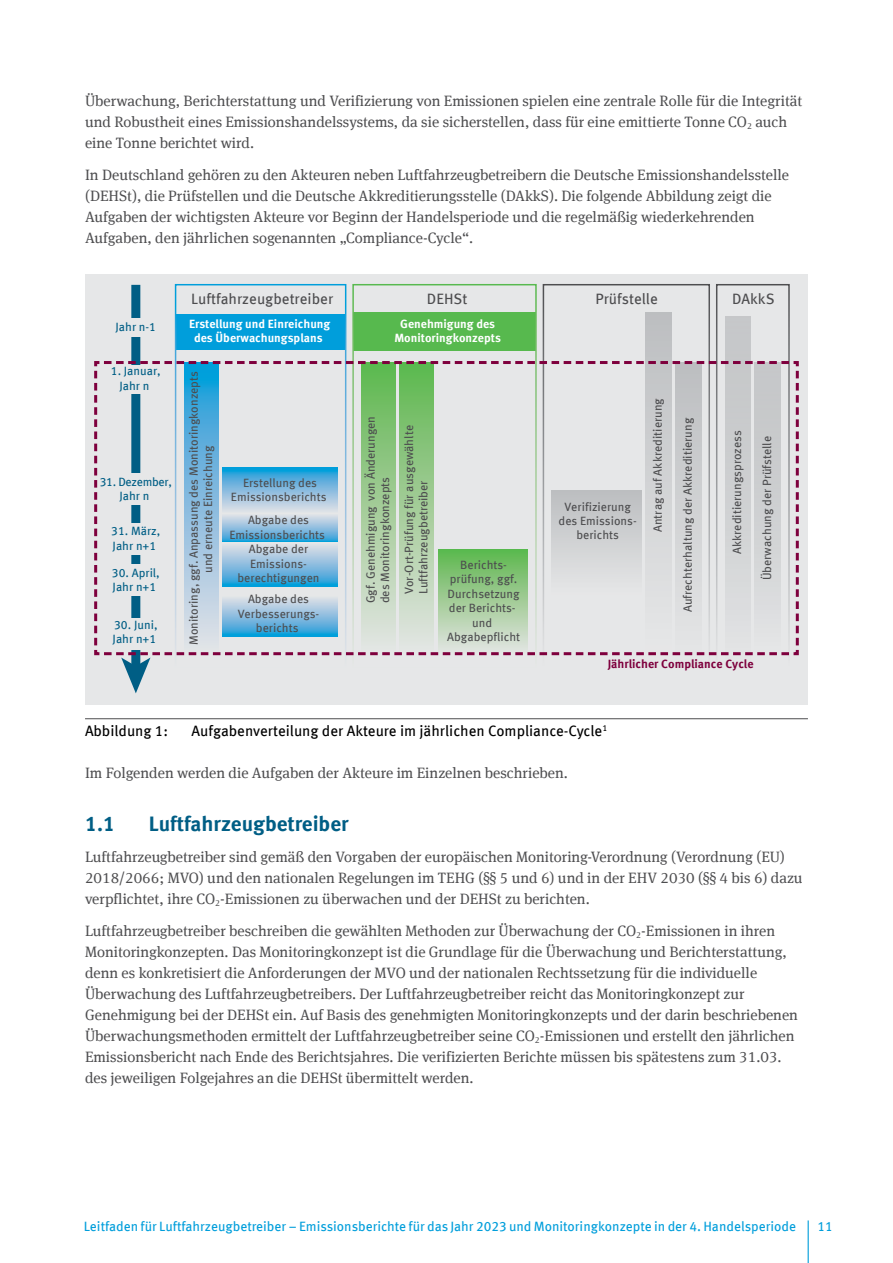
<style>
.page{position:relative;width:893px;height:1263px;background:#fff}
.page>*{position:absolute;margin:0;border:0;box-sizing:border-box;transform-origin:0 0}
.t1{font:700 21px "Meta Offc";color:#005e85}
.Fließtext{font:15px/21px "Meta Serif Offc";color:#4d4d4f}
.t2{font:15px "Meta Offc";color:#000}
.t3{font:15px "Meta Offc";color:#4d4d4f}
.t4{font:13.5px "Meta Offc";color:#009edb}
.t5{font:12px/14.4px "Meta Offc";color:#4d4d4f;text-align:center}
.t6{font:700 12px/14.4px "Meta Offc";color:#fff;text-align:center}
.t7{font:12px/14.4px "Meta Offc";color:#005e85}
.t8{font:700 12px "Meta Offc";color:#7e003d}
.t9{font:12px/14.4px "Meta Offc";letter-spacing:-.025em;color:#005e85;text-align:center}
</style>
<div class="page">
<hr style="left:808px;top:1220px;width:1px;height:43px;background:#009edb">
<hr style="left:85px;top:718px;width:723px;height:1px;background:#4d4d4f">
<div style="left:85px;top:274px;width:723px;height:431px;background:#e6e7e8"></div>
<div style="left:131px;top:285px;width:9px;height:383px;background:#005e85"></div>
<div style="left:109px;top:319px;width:54px;height:18px;background:#e6e7e8"></div>
<div style="left:725px;top:316px;width:26px;height:352px;background:#c6c8ca"></div>
<div style="left:716px;top:284px;width:74px;height:384px;border:2px solid #fff"></div>
<div style="left:353px;top:313px;width:183px;height:38px;background:#57b94e"></div>
<div style="left:176px;top:314px;width:170px;height:36px;background:#009edb"></div>
<div style="left:646px;top:313px;width:25px;height:341px;background:#bfc1c3"></div>
<svg style="left:94px;top:359px;width:705px;height:334px"></svg>
<p class="Fließtext" style="left:85px;top:91px;width:719px">Überwachung, Berichterstattung und Verifizierung von Emissionen spielen eine zentrale Rolle für die Integrität und Robustheit eines Emissionshandelssystems, da sie sicherstellen, dass für eine emittierte Tonne CO<sub>2</sub> auch eine Tonne berichtet wird.</p>
<p class="Fließtext" style="left:85px;top:164px;width:706px">In Deutschland gehören zu den Akteuren neben Luftfahrzeugbetreibern die Deutsche Emissionshandelsstelle (DEHSt), die Prüfstellen und die Deutsche Akkreditierungsstelle (DAkkS). Die folgende Abbildung zeigt die Aufgaben der wichtigsten Akteure vor Beginn der Handelsperiode und die regelmäßig wiederkehrenden Aufgaben, den jährlichen sogenannten „Compliance-Cycle“.</p>
<p class="t7" style="left:116px;top:320px;width:42px">Jahr n-1</p>
<p class="t7" style="left:111px;top:364px;width:52px;text-align:center">1. Januar,<br>Jahr n</p>
<p class="t9" style="left:100px;top:475px;width:74px">31. Dezember,<br>Jahr n</p>
<p class="t7" style="left:111px;top:524px;width:51px">31. März,<br>Jahr n+1</p>
<p class="t7" style="left:112px;top:565px;width:49px">30. April,<br>Jahr n+1</p>
<p class="t7" style="left:113px;top:618px;width:46px">30. Juni,<br>Jahr n+1</p>
<p class="t3" style="left:191px;top:290px;width:144px">Luftfahrzeugbetreiber</p>
<p class="t6" style="left:189px;top:317px;width:143px">Erstellung und Einreichung des Überwachungsplans</p>
<p class="t5" style="left:187px;top:645px;width:275px;rotate:-90deg">Monitoring, ggf. Anpassung des Monitoringkonzepts und erneute Einreichung</p>
<p class="t5" style="left:231px;top:475px;width:97px">Erstellung des<br>Emissionsberichts</p>
<p class="t5" style="left:229px;top:513px;width:97px">Abgabe des<br>Emissionsberichts<br>Abgabe der<br>Emissions&shy;berechtigungen</p>
<p class="t5" style="left:238px;top:592px;width:83px">Abgabe des<br>Verbesserungs&shy;berichts</p>
<p class="t3" style="left:427px;top:290px;width:42px">DEHSt</p>
<p class="t6" style="left:394px;top:317px;width:108px">Genehmigung des<br>Monitoringkonzepts</p>
<p class="t5" style="left:364px;top:603px;width:189px;text-align:left;rotate:-90deg">Ggf. Genehmigung von Änderungen des Monitoringkonzepts</p>
<p class="t5" style="left:402px;top:594px;width:170px;text-align:left;rotate:-90deg">Vor-Ort-Prüfung für ausgewählte<br>Luftfahrzeugbetreiber</p>
<p class="t5" style="left:447px;top:558px;width:74px">Berichts&shy;prüfung, ggf.<br>Durchsetzung der Berichts&shy;und<br>Abgabepflicht</p>
<p class="t3" style="left:595px;top:290px;width:64px">Prüfstelle</p>
<p class="t5" style="left:559px;top:499px;width:80px">Verifizierung des Emissions&shy;berichts</p>
<p class="t5" style="left:651px;top:532px;width:135px;rotate:-90deg">Antrag auf Akkreditierung</p>
<p class="t5" style="left:681px;top:612px;width:196px;rotate:-90deg">Aufrechterhaltung der Akkreditierung</p>
<p class="t3" style="left:732px;top:290px;width:44px">DAkkS</p>
<p class="t5" style="left:730px;top:554px;width:125px;rotate:-90deg">Akkreditierungsprozess</p>
<p class="t5" style="left:760px;top:580px;width:146px;rotate:-90deg">Überwachung der Prüfstelle</p>
<p class="t8" style="left:608px;top:657px;width:147px">Jährlicher Compliance Cycle</p>
<p class="t2" style="left:85px;top:722px;width:85px">Abbildung 1:</p>
<p class="t2" style="left:192px;top:722px;width:417px">Aufgabenverteilung der Akteure im jährlichen Compliance-Cycle<sup>1</sup></p>
<p class="Fließtext" style="left:85px;top:763px;width:484px">Im Folgenden werden die Aufgaben der Akteure im Einzelnen beschrieben.</p>
<p class="t1" style="left:85px;top:811px;width:31px">1.1</p>
<p class="t1" style="left:149px;top:811px;width:201px">Luftfahrzeugbetreiber</p>
<p class="Fließtext" style="left:85px;top:847px;width:719px">Luftfahrzeugbetreiber sind gemäß den Vorgaben der europäischen Monitoring-Verordnung (Verordnung (EU)<br>2018/2066; MVO) und den nationalen Regelungen im TEHG (§§ 5 und 6) und in der EHV 2030 (§§ 4 bis 6) dazu verpflichtet, ihre CO<sub>2</sub>-Emissionen zu überwachen und der DEHSt zu berichten.</p>
<p class="Fließtext" style="left:85px;top:920px;width:714px">Luftfahrzeugbetreiber beschreiben die gewählten Methoden zur Überwachung der CO<sub>2</sub>-Emissionen in ihren Monitoringkonzepten. Das Monitoringkonzept ist die Grundlage für die Überwachung und Berichterstattung, denn es konkretisiert die Anforderungen der MVO und der nationalen Rechtssetzung für die individuelle Überwachung des Luftfahrzeugbetreibers. Der Luftfahrzeugbetreiber reicht das Monitoringkonzept zur Genehmigung bei der DEHSt ein. Auf Basis des genehmigten Monitoringkonzepts und der darin beschriebenen Überwachungsmethoden ermittelt der Luftfahrzeugbetreiber seine CO<sub>2</sub>-Emissionen und erstellt den jährlichen Emissionsbericht nach Ende des Berichtsjahres. Die verifizierten Berichte müssen bis spätestens zum 31.03. des jeweiligen Folgejahres an die DEHSt übermittelt werden.</p>
<p class="t4" style="left:84px;top:1218px;width:714px">Leitfaden für Luftfahrzeugbetreiber – Emissionsberichte für das Jahr 2023 und Monitoringkonzepte in der 4. Handelsperiode</p>
<p class="t4" style="left:817px;top:1218px;width:17px">11</p>
</div>
